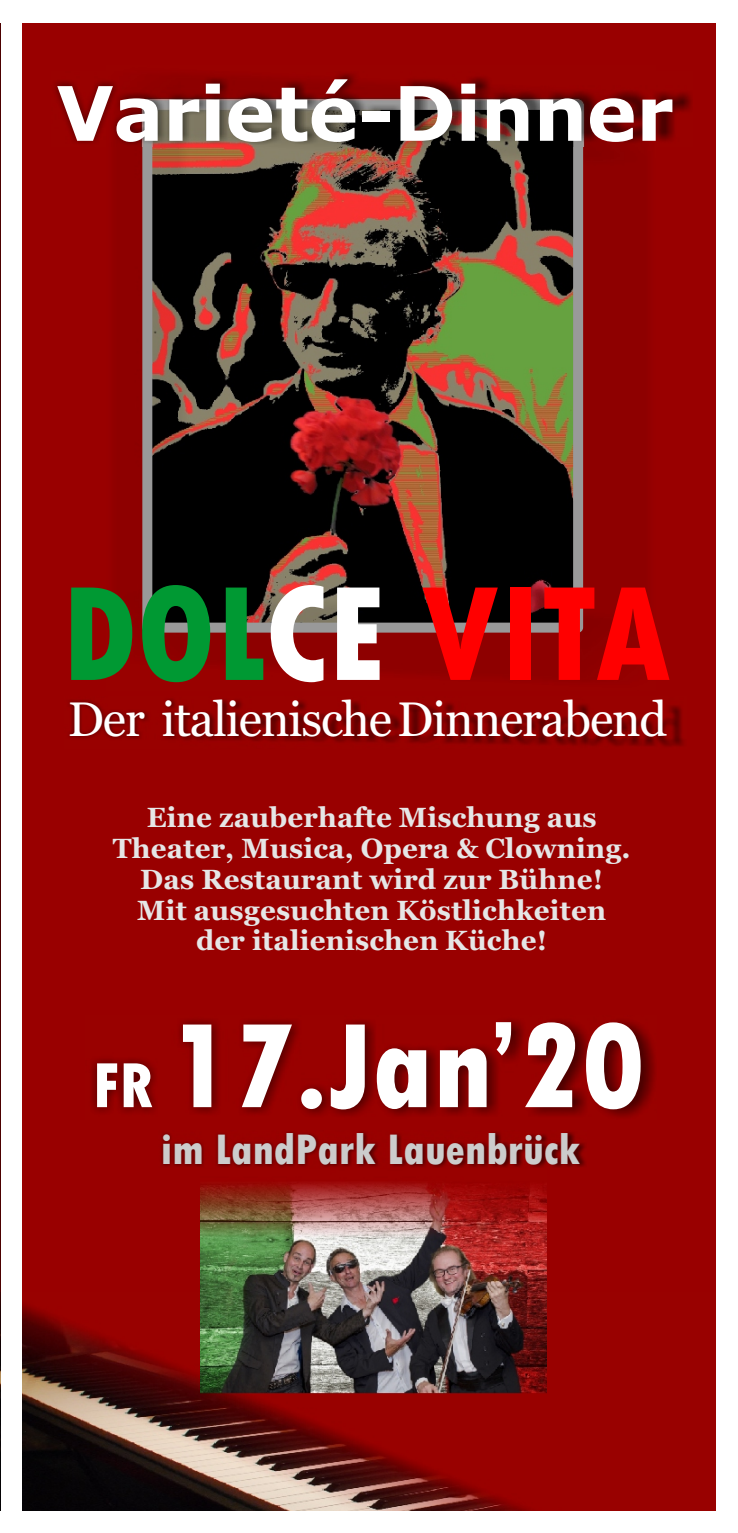
<style>
.page{position:relative;width:738px;height:1533px;background:#fff}
.page>*{position:absolute;margin:0;border:0;box-sizing:border-box;transform-origin:0 0}
.t1{font:800 141.75px "Tw Cen MT Condensed";color:#f00}
.t2{font:800 126.75px "Tw Cen MT Condensed";color:#fff}
.t3{font:700 75.25px "Verdana";letter-spacing:-.005em;color:#fff}
.t4{font:48.25px "Georgia";letter-spacing:-.025em;color:#fff}
.t5{font:800 45px "Tw Cen MT Condensed";color:#ccc}
.t6{font:700 27.75px/30.8px "Georgia";letter-spacing:.005em;color:#e6e6e6;text-align:center}
.s1{color:#093}
.s2{color:#fff}
.s3{font-size:67px}
</style>
<div class="page">
<div style="left:0;top:2px;width:737px;height:1530px;background:#900"></div>
<img style="left:69px;top:699px;width:615px;height:48px">
<img style="left:0;top:1292px;width:547px;height:219px">
<img style="left:116px;top:146px;width:530px;height:532px">
<div style="left:142px;top:100px;width:441px;height:532px;border:10px solid #999"></div>
<img style="left:55px;top:73px;width:637px;height:73px">
<div style="left:716px;top:2px;width:21px;height:1530px;background:#fff"></div>
<div style="left:0;top:1511px;width:737px;height:21px;background:#fff"></div>
<div style="left:1px;top:2px;width:20px;height:1530px;background:#fff"></div>
<div style="left:0;top:2px;width:737px;height:21px;background:#fff"></div>
<img style="left:200px;top:1183px;width:346px;height:211px">
<img style="left:161px;top:1131px;width:424px;height:36px">
<h3 class="t3" style="left:56px;top:83px;width:618px">Varieté-Dinner</h3>
<h1 class="t1" style="left:61px;top:582px;width:610px"><span class="s1">DOL</span><span class="s2">CE</span> VITA</h1>
<h3 class="t4" style="left:68px;top:699px;width:601px">Der italienische Dinnerabend</h3>
<p class="t6" style="left:113px;top:804px;width:519px">Eine zauberhafte Mischung aus<br>Theater, Musica, Opera &amp; Clowning.<br>Das Restaurant wird zur Bühne!<br>Mit ausgesuchten Köstlichkeiten der italienischen Küche!</p>
<h2 class="t2" style="left:92px;top:1020px;width:553px"><span class="s3">FR</span> 17.Jan’20</h2>
<h3 class="t5" style="left:161px;top:1133px;width:421px">im LandPark Lauenbrück</h3>
</div>
